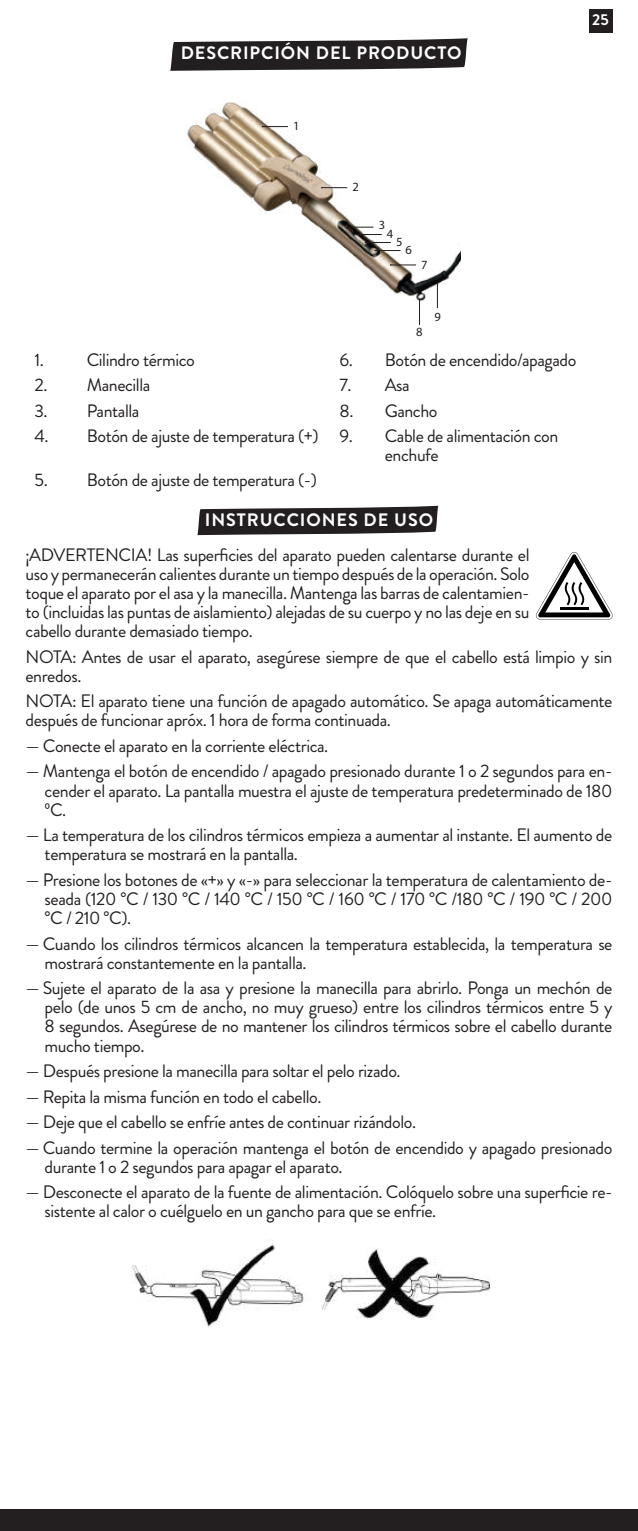
<style>
.page{position:relative;width:638px;height:1531px;background:#fff}
.page>*{position:absolute;margin:0;border:0;box-sizing:border-box;transform-origin:0 0}
.t1{font:18px/19.1px "Brandon Grotesque";letter-spacing:-.025em;color:#231f20}
.t2{font:700 18px "Brandon Grotesque";letter-spacing:.05em;color:#fff}
.t3{font:700 15.75px "Brandon Grotesque";color:#fff}
.t4{font:12.6px "Myriad Pro";color:#231f20}
</style>
<div class="page">
<div style="left:0;top:1509px;width:638px;height:22px;background:#231f20"></div>
<div style="left:588px;top:9px;width:24px;height:24px;background:#231f20"></div>
<svg style="left:170px;top:38px;width:298px;height:33px;background:#413e3f"></svg>
<img style="left:187px;top:102px;width:274px;height:205px">
<svg style="left:262px;top:126px;width:26px;height:1px"></svg>
<svg style="left:321px;top:187px;width:26px;height:1px"></svg>
<svg style="left:347px;top:226px;width:26px;height:2px"></svg>
<svg style="left:356px;top:234px;width:26px;height:1px"></svg>
<svg style="left:365px;top:242px;width:26px;height:1px"></svg>
<svg style="left:374px;top:250px;width:26px;height:1px"></svg>
<svg style="left:390px;top:264px;width:26px;height:2px"></svg>
<svg style="left:419px;top:299px;width:1px;height:26px"></svg>
<svg style="left:437px;top:282px;width:1px;height:26px"></svg>
<svg style="left:197px;top:506px;width:241px;height:29px;background:#3c393a"></svg>
<img style="left:131px;top:1243px;width:360px;height:86px">
<svg style="left:536px;top:552px;width:76px;height:67px"></svg>
<hr style="left:560px;top:607px;width:28px;height:3px;background:#000001">
<p class="t2" style="left:181px;top:40px;width:282px">DESCRIPCIÓN DEL PRODUCTO</p>
<p class="t4" style="left:293px;top:118px;width:8px">1</p>
<p class="t4" style="left:352px;top:179px;width:8px">2</p>
<p class="t4" style="left:379px;top:217px;width:8px">3</p>
<p class="t4" style="left:387px;top:226px;width:8px">4</p>
<p class="t4" style="left:396px;top:234px;width:8px">5</p>
<p class="t4" style="left:406px;top:242px;width:8px">6</p>
<p class="t4" style="left:421px;top:257px;width:8px">7</p>
<p class="t4" style="left:434px;top:308px;width:8px">9</p>
<p class="t4" style="left:416px;top:324px;width:8px">8</p>
<p class="t3" style="left:592px;top:9px;width:18px">25</p>
<p class="t1" style="left:35px;top:350px;width:162px">1. Cilindro térmico</p>
<p class="t1" style="left:339px;top:350px;width:238px">6. Botón de encendido/apagado</p>
<p class="t1" style="left:35px;top:376px;width:117px">2. Manecilla</p>
<p class="t1" style="left:339px;top:376px;width:72px">7. Asa</p>
<p class="t1" style="left:35px;top:401px;width:106px">3. Pantalla</p>
<p class="t1" style="left:339px;top:401px;width:100px">8. Gancho</p>
<p class="t1" style="left:35px;top:426px;width:320px">4. Botón de ajuste de temperatura (+) 9.</p>
<p class="t1" style="left:385px;top:426px;width:175px">Cable de alimentación con enchufe</p>
<p class="t1" style="left:35px;top:471px;width:284px">5. Botón de ajuste de temperatura (-)</p>
<p class="t2" style="left:205px;top:508px;width:230px">INSTRUCCIONES DE USO</p>
<p class="t1" style="left:26px;top:545px;width:505px;text-align:justify">¡ADVERTENCIA! Las superficies del aparato pueden calentarse durante el uso y permanecerán calientes durante un tiempo después de la operación. Solo toque el aparato por el asa y la manecilla. Mantenga las barras de calentamien&shy;to (incluidas las puntas de aislamiento) alejadas de su cuerpo y no las deje en su cabello durante demasiado tiempo.</p>
<p class="t1" style="left:26px;top:647px;width:588px">NOTA: Antes de usar el aparato, asegúrese siempre de que el cabello está limpio y sin enredos.</p>
<p class="t1" style="left:26px;top:692px;width:588px">NOTA: El aparato tiene una función de apagado automático. Se apaga automáticamente después de funcionar apróx. 1 hora de forma continuada.</p>
<p class="t1" style="left:26px;top:736px;width:304px">— Conecte el aparato en la corriente eléctrica.</p>
<p class="t1" style="left:45px;top:762px;width:569px;text-align:justify;text-indent:-19px">— Mantenga el botón de encendido / apagado presionado durante 1 o 2 segundos para en&shy;cender el aparato. La pantalla muestra el ajuste de temperatura predeterminado de 180 ºC.</p>
<p class="t1" style="left:45px;top:826px;width:569px;text-indent:-19px">— La temperatura de los cilindros térmicos empieza a aumentar al instante. El aumento de temperatura se mostrará en la pantalla.</p>
<p class="t1" style="left:45px;top:870px;width:569px;text-align:justify;text-indent:-19px">— Presione los botones de «+» y «-» para seleccionar la temperatura de calentamiento de&shy;seada (120 °C / 130 °C / 140 °C / 150 °C / 160 °C / 170 °C /180 °C / 190 °C / 200 °C / 210 °C).</p>
<p class="t1" style="left:45px;top:934px;width:569px;text-indent:-19px">— Cuando los cilindros térmicos alcancen la temperatura establecida, la temperatura se mostrará constantemente en la pantalla.</p>
<p class="t1" style="left:45px;top:979px;width:569px;text-align:justify;text-indent:-19px">— Sujete el aparato de la asa y presione la manecilla para abrirlo. Ponga un mechón de pelo (de unos 5 cm de ancho, no muy grueso) entre los cilindros térmicos entre 5 y 8 segundos. Asegúrese de no mantener los cilindros térmicos sobre el cabello durante mucho tiempo.</p>
<p class="t1" style="left:26px;top:1061px;width:377px">— Después presione la manecilla para soltar el pelo rizado.</p>
<p class="t1" style="left:26px;top:1087px;width:297px">— Repita la misma función en todo el cabello.</p>
<p class="t1" style="left:26px;top:1112px;width:392px">— Deje que el cabello se enfríe antes de continuar rizándolo.</p>
<p class="t1" style="left:45px;top:1138px;width:569px;text-indent:-19px">— Cuando termine la operación mantenga el botón de encendido y apagado presionado durante 1 o 2 segundos para apagar el aparato.</p>
<p class="t1" style="left:45px;top:1183px;width:569px;text-indent:-19px">— Desconecte el aparato de la fuente de alimentación. Colóquelo sobre una superficie re&shy;sistente al calor o cuélguelo en un gancho para que se enfríe.</p>
</div>
